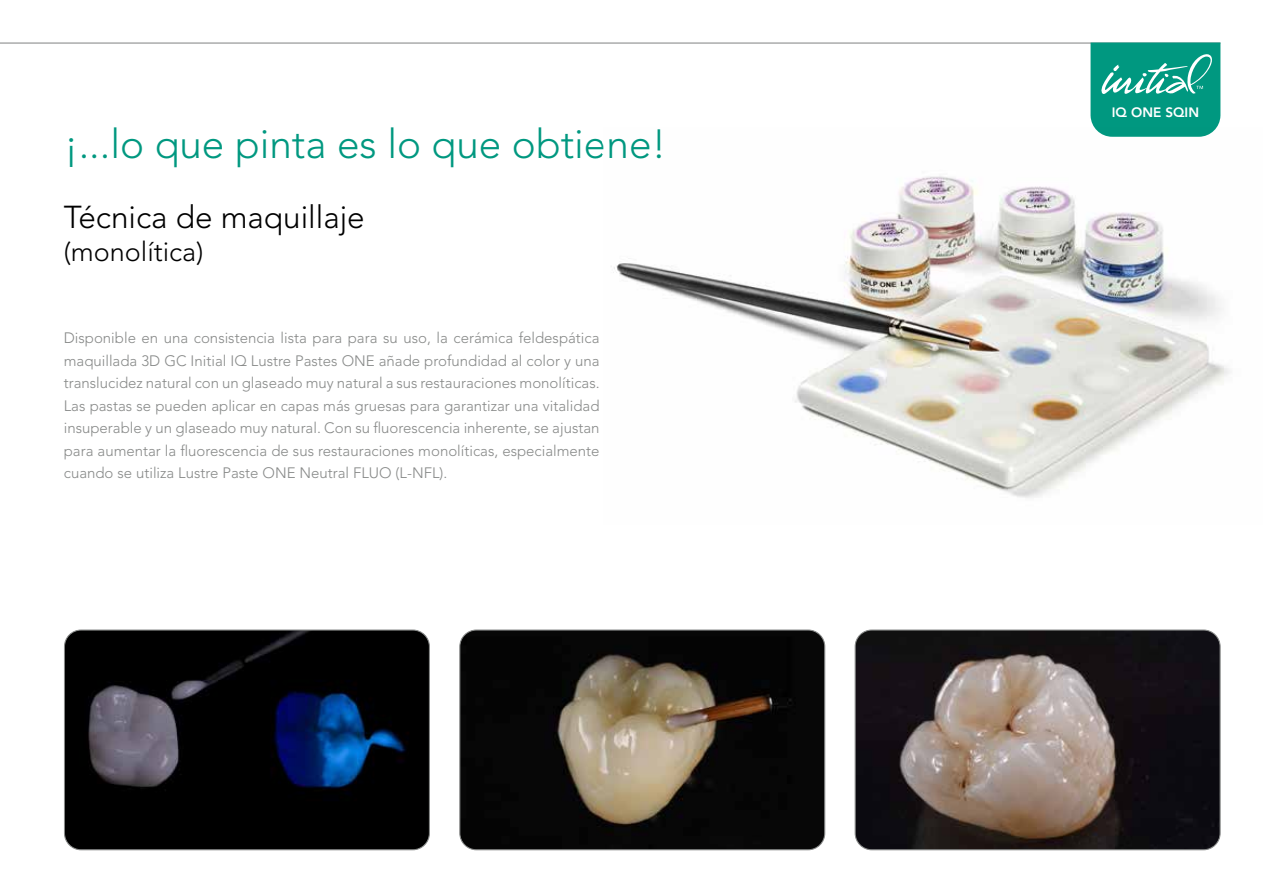
<style>
.page{position:relative;width:1263px;height:893px;background:#fff}
.page>*{position:absolute;margin:0;border:0;box-sizing:border-box;transform-origin:0 0}
.t1{font:300 40.5px "Avenir LT Std";color:#009880}
.t2{font:300 31.5px "Avenir LT Std";color:#000}
.t3{font:300 27px "Avenir LT Std";color:#000}
.t4{font:300 15px/22.5px "Avenir LT Std";color:#878988;text-align:justify}
.t5{font:800 13.5px "Avenir LT Std";color:#fff}
</style>
<div class="page">
<hr style="left:0;top:43px;width:1220px;height:1px;background:#878988">
<svg style="left:1090px;top:43px;width:130px;height:85px;background:#19a28c"></svg>
<img style="left:64px;top:631px;width:365px;height:219px">
<div style="left:64px;top:629px;width:366px;height:221px;border:1px solid #878988;border-radius:17px"></div>
<img style="left:461px;top:631px;width:364px;height:219px">
<div style="left:459px;top:629px;width:366px;height:221px;border:1px solid #878988;border-radius:17px"></div>
<img style="left:855px;top:631px;width:365px;height:219px">
<div style="left:855px;top:629px;width:365px;height:221px;border:1px solid #878988;border-radius:17px"></div>
<img style="left:611px;top:128px;width:619px;height:370px">
<h1 class="t1" style="left:64px;top:120px;width:604px">¡...lo que pinta es lo que obtiene!</h1>
<h2 class="t2" style="left:64px;top:199px;width:303px">Técnica de maquillaje</h2>
<h3 class="t3" style="left:64px;top:236px;width:141px">(monolítica)</h3>
<p class="t4" style="left:64px;top:327px;width:537px">Disponible en una consistencia lista para para su uso, la cerámica feldespática maquillada 3D GC Initial IQ Lustre Pastes ONE añade profundidad al color y una translucidez natural con un glaseado muy natural a sus restauraciones monolíticas.<br>Las pastas se pueden aplicar en capas más gruesas para garantizar una vitalidad insuperable y un glaseado muy natural. Con su fluorescencia inherente, se ajustan para aumentar la fluorescencia de sus restauraciones monolíticas, especialmente cuando se utiliza Lustre Paste ONE Neutral FLUO (L-NFL).</p>
<p class="t5" style="left:1112px;top:105px;width:89px">IQ ONE SQIN</p>
</div>
